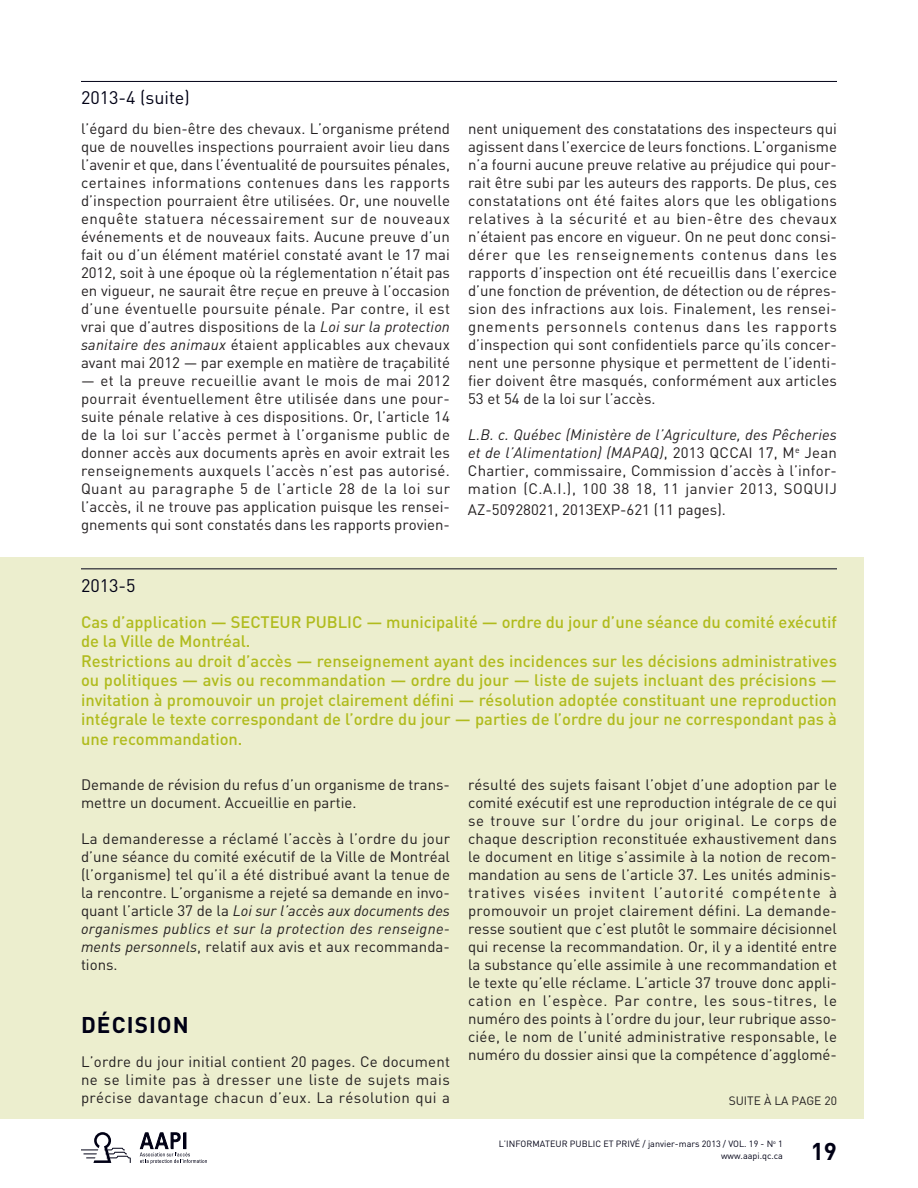
<style>
.page{position:relative;width:918px;height:1188px;background:#fff}
.page>*{position:absolute;margin:0;border:0;box-sizing:border-box;transform-origin:0 0}
.t1{font:700 24px "DIN";color:#000015}
.t2{font:700 22.5px "DIN";letter-spacing:.05em;color:#000015}
.t3{font:18px "DIN";color:#000015}
.t4{font:500 16.5px/19.5px "DIN";color:#b0bb1d}
.t5{font:15px/18px "DIN";color:#231f20;text-align:justify}
.t6{font:12px "DIN";color:#231f20}
.t7{font:9px/12px "DIN";color:#000015;text-align:right}
.s1{font-style:italic}
</style>
<div class="page">
<svg style="left:81px;top:1132px;width:50px;height:31px"></svg>
<svg style="left:139px;top:1132px;width:68px;height:32px"></svg>
<div style="left:0;top:557px;width:864px;height:562px;background:#eceece"></div>
<hr style="left:81px;top:568px;width:756px;height:1px;background:#000015">
<hr style="left:81px;top:81px;width:756px;height:1px;background:#000015">
<p class="t3" style="left:81px;top:91px;width:110px">2013-4 (suite)</p>
<p class="t5" style="left:81px;top:121px;width:371px">l’égard du bien-être des chevaux. L’organisme prétend que de nouvelles inspections pourraient avoir lieu dans l’avenir et que, dans l’éventualité de poursuites pénales, certaines informations contenues dans les rapports d’inspection pourraient être utilisées. Or, une nouvelle enquête statuera nécessairement sur de nouveaux événements et de nouveaux faits. Aucune preuve d’un fait ou d’un élément matériel constaté avant le 17 mai 2012, soit à une époque où la réglementation n’était pas en vigueur, ne saurait être reçue en preuve à l’occasion d’une éventuelle poursuite pénale. Par contre, il est vrai que d’autres dispositions de la <span class="s1">Loi sur la protection sanitaire des animaux</span> étaient applicables aux chevaux avant mai 2012 — par exemple en matière de traçabilité</p>
<p class="t5" style="left:81px;top:373px;width:371px">— et la preuve recueillie avant le mois de mai 2012 pourrait éventuellement être utilisée dans une pour&shy;suite pénale relative à ces dispositions. Or, l’article 14 de la loi sur l’accès permet à l’organisme public de donner accès aux documents après en avoir extrait les renseignements auxquels l’accès n’est pas autorisé.<br>Quant au paragraphe 5 de l’article 28 de la loi sur l’accès, il ne trouve pas application puisque les rensei&shy;gnements qui sont constatés dans les rapports provien-</p>
<p class="t5" style="left:468px;top:121px;width:371px">nent uniquement des constatations des inspecteurs qui agissent dans l’exercice de leurs fonctions. L’organisme n’a fourni aucune preuve relative au préjudice qui pour&shy;rait être subi par les auteurs des rapports. De plus, ces constatations ont été faites alors que les obligations relatives à la sécurité et au bien-être des chevaux n’étaient pas encore en vigueur. On ne peut donc consi&shy;dérer que les renseignements contenus dans les rapports d’inspection ont été recueillis dans l’exercice d’une fonction de prévention, de détection ou de répres&shy;sion des infractions aux lois. Finalement, les rensei&shy;gnements personnels contenus dans les rapports d’inspection qui sont confidentiels parce qu’ils concer&shy;nent une personne physique et permettent de l’identi&shy;fier doivent être masqués, conformément aux articles 53 et 54 de la loi sur l’accès.</p>
<p class="t5" style="left:468px;top:427px;width:371px"><span class="s1">L.B. c. Québec (Ministère de l’Agriculture, des Pêcheries et de l’Alimentation) (MAPAQ)</span>, 2013 QCCAI 17, M<sup>e</sup> Jean Chartier, commissaire, Commission d’accès à l’infor&shy;mation (C.A.I.), 100 38 18, 11 janvier 2013, SOQUIJ</p>
<p class="t5" style="left:468px;top:502px;width:259px">AZ-50928021, 2013EXP-621 (11 pages).</p>
<p class="t3" style="left:81px;top:579px;width:56px">2013-5</p>
<p class="t4" style="left:81px;top:614px;width:758px">Cas d’application — SECTEUR PUBLIC — municipalité — ordre du jour d’une séance du comité exécutif de la Ville de Montréal.<br>Restrictions au droit d’accès — renseignement ayant des incidences sur les décisions administratives ou politiques — avis ou recommandation — ordre du jour — liste de sujets incluant des précisions — invitation à promouvoir un projet clairement défini — résolution adoptée constituant une reproduction intégrale le texte correspondant de l’ordre du jour — parties de l’ordre du jour ne correspondant pas à une recommandation.</p>
<p class="t5" style="left:81px;top:777px;width:371px">Demande de révision du refus d’un organisme de trans&shy;mettre un document. Accueillie en partie.</p>
<p class="t5" style="left:81px;top:831px;width:371px">La demanderesse a réclamé l’accès à l’ordre du jour d’une séance du comité exécutif de la Ville de Montréal (l’organisme) tel qu’il a été distribué avant la tenue de la rencontre. L’organisme a rejeté sa demande en invo&shy;quant l’article 37 de la <span class="s1">Loi sur l’accès aux documents des organismes publics et sur la protection des renseigne&shy;ments personnels</span>, relatif aux avis et aux recommanda&shy;tions.</p>
<p class="t5" style="left:468px;top:777px;width:371px">résulté des sujets faisant l’objet d’une adoption par le comité exécutif est une reproduction intégrale de ce qui se trouve sur l’ordre du jour original. Le corps de chaque description reconstituée exhaustivement dans le document en litige s’assimile à la notion de recom&shy;mandation au sens de l’article 37. Les unités adminis&shy;tratives visées invitent l’autorité compétente à promouvoir un projet clairement défini. La demande&shy;resse soutient que c’est plutôt le sommaire décisionnel qui recense la recommandation. Or, il y a identité entre la substance qu’elle assimile à une recommandation et le texte qu’elle réclame. L’article 37 trouve donc appli&shy;cation en l’espèce. Par contre, les sous-titres, le numéro des points à l’ordre du jour, leur rubrique asso&shy;ciée, le nom de l’unité administrative responsable, le numéro du dossier ainsi que la compétence d’agglomé-</p>
<p class="t6" style="left:729px;top:1096px;width:110px">SUITE À LA PAGE 20</p>
<h2 class="t2" style="left:81px;top:1017px;width:109px">DÉCISION</h2>
<p class="t5" style="left:81px;top:1054px;width:370px">L’ordre du jour initial contient 20 pages. Ce document ne se limite pas à dresser une liste de sujets mais précise davantage chacun d’eux. La résolution qui a</p>
<p class="t7" style="left:499px;top:1139px;width:286px">L’INFORMATEUR PUBLIC ET PRIVÉ / janvier-mars 2013 / VOL. 19 - N<sup>o</sup> 1 www.aapi.qc.ca</p>
<h1 class="t1" style="left:811px;top:1143px;width:28px">19</h1>
</div>
